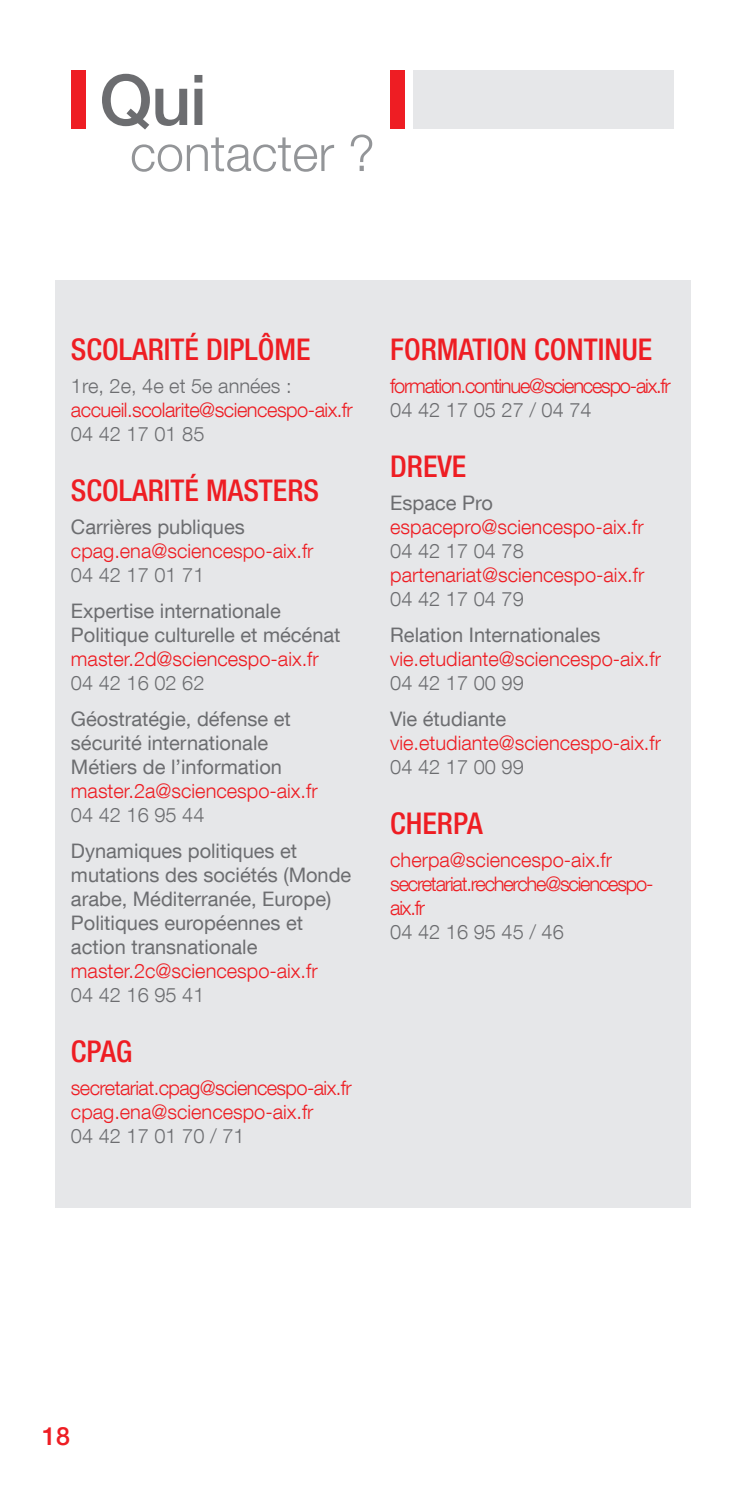
<style>
.page{position:relative;width:745px;height:1489px;background:#fff}
.page>*{position:absolute;margin:0;border:0;box-sizing:border-box;transform-origin:0 0}
.Titre1{font:500 70px "Helvetica Neue LT Com";color:#6c6d70}
.Titre_2{font:300 50px "Helvetica Neue LT Com";color:#939598}
.t1{font:500 condensed 30px "Helvetica Neue LT Com";color:#ee1d23}
.t2{font:500 25px "Helvetica Neue LT Com";color:#ee1d23}
.t3{font:20px/24px "Helvetica Neue LT Com";color:#6c6d70}
.t4{font:300 20px "Helvetica Neue LT Com";color:#ee1d23}
.t5{font:300 20px "Helvetica Neue LT Com";color:#6c6d70}
.t6{font:300 20px/24px "Helvetica Neue LT Com";letter-spacing:-.06em;color:#ee1d23}
.t7{font:300 20px "Helvetica Neue LT Com";letter-spacing:-.025em;color:#ee1d23}
.t8{font:300 20px "Helvetica Neue LT Com";letter-spacing:-.03em;color:#ee1d23}
</style>
<div class="page">
<div style="left:71px;top:71px;width:14px;height:58px;background:#ee1d23"></div>
<div style="left:390px;top:71px;width:14px;height:58px;background:#ee1d23"></div>
<div style="left:413px;top:71px;width:260px;height:58px;background:#e6e7e9"></div>
<div style="left:55px;top:281px;width:634px;height:926px;background:#e6e7e9"></div>
<p class="Titre1" style="left:99px;top:58px;width:109px">Qui</p>
<p class="Titre_2" style="left:130px;top:123px;width:246px">contacter ?</p>
<p class="t1" style="left:71px;top:331px;width:241px">SCOLARITÉ DIPLÔME</p>
<p class="t5" style="left:71px;top:373px;width:222px">1re, 2e, 4e et 5e années :</p>
<p class="t7" style="left:71px;top:397px;width:283px">accueil.scolarite@sciencespo-aix.fr</p>
<p class="t5" style="left:71px;top:421px;width:135px">04 42 17 01 85</p>
<p class="t1" style="left:71px;top:472px;width:249px">SCOLARITÉ MASTERS</p>
<p class="t3" style="left:71px;top:514px;width:175px">Carrières publiques</p>
<p class="t4" style="left:71px;top:538px;width:244px">cpag.ena@sciencespo-aix.fr</p>
<p class="t5" style="left:71px;top:562px;width:135px">04 42 17 01 71</p>
<p class="t3" style="left:71px;top:598px;width:211px">Expertise internationale</p>
<p class="t3" style="left:71px;top:622px;width:271px">Politique culturelle et mécénat</p>
<p class="t4" style="left:71px;top:646px;width:249px">master.2d@sciencespo-aix.fr</p>
<p class="t5" style="left:71px;top:670px;width:135px">04 42 16 02 62</p>
<p class="t3" style="left:71px;top:706px;width:221px">Géostratégie, défense et sécurité internationale</p>
<p class="t3" style="left:71px;top:754px;width:212px">Métiers de l’information</p>
<p class="t4" style="left:71px;top:778px;width:248px">master.2a@sciencespo-aix.fr</p>
<p class="t5" style="left:71px;top:802px;width:135px">04 42 16 95 44</p>
<p class="t3" style="left:71px;top:838px;width:282px">Dynamiques politiques et mutations des sociétés (Monde arabe, Méditerranée, Europe)</p>
<p class="t3" style="left:71px;top:910px;width:233px">Politiques européennes et action transnationale</p>
<p class="t4" style="left:71px;top:958px;width:248px">master.2c@sciencespo-aix.fr</p>
<p class="t5" style="left:71px;top:982px;width:135px">04 42 16 95 41</p>
<p class="t1" style="left:71px;top:1033px;width:63px">CPAG</p>
<p class="t8" style="left:71px;top:1075px;width:282px">secretariat.cpag@sciencespo-aix.fr</p>
<p class="t4" style="left:71px;top:1099px;width:244px">cpag.ena@sciencespo-aix.fr</p>
<p class="t5" style="left:71px;top:1123px;width:175px">04 42 17 01 70 / 71</p>
<p class="t1" style="left:390px;top:331px;width:263px">FORMATION CONTINUE</p>
<p class="t6" style="left:390px;top:373px;width:282px">formation.continue@sciencespo-aix.fr</p>
<p class="t5" style="left:390px;top:397px;width:203px">04 42 17 05 27 / 04 74</p>
<p class="t1" style="left:390px;top:448px;width:78px">DREVE</p>
<p class="t3" style="left:390px;top:490px;width:104px">Espace Pro</p>
<p class="t4" style="left:390px;top:514px;width:255px">espacepro@sciencespo-aix.fr</p>
<p class="t5" style="left:390px;top:538px;width:135px">04 42 17 04 78</p>
<p class="t4" style="left:390px;top:562px;width:255px">partenariat@sciencespo-aix.fr</p>
<p class="t5" style="left:390px;top:586px;width:135px">04 42 17 04 79</p>
<p class="t3" style="left:390px;top:622px;width:211px">Relation Internationales</p>
<p class="t4" style="left:390px;top:646px;width:272px">vie.etudiante@sciencespo-aix.fr</p>
<p class="t5" style="left:390px;top:670px;width:135px">04 42 17 00 99</p>
<p class="t3" style="left:390px;top:706px;width:117px">Vie étudiante</p>
<p class="t4" style="left:390px;top:730px;width:272px">vie.etudiante@sciencespo-aix.fr</p>
<p class="t5" style="left:390px;top:754px;width:135px">04 42 17 00 99</p>
<p class="t1" style="left:390px;top:805px;width:94px">CHERPA</p>
<p class="t4" style="left:390px;top:847px;width:223px">cherpa@sciencespo-aix.fr</p>
<p class="t6" style="left:390px;top:871px;width:264px">secretariat.recherche@sciencespo&shy;aix.fr</p>
<p class="t5" style="left:390px;top:919px;width:175px">04 42 16 95 45 / 46</p>
<p class="t2" style="left:42px;top:1420px;width:29px">18</p>
</div>
